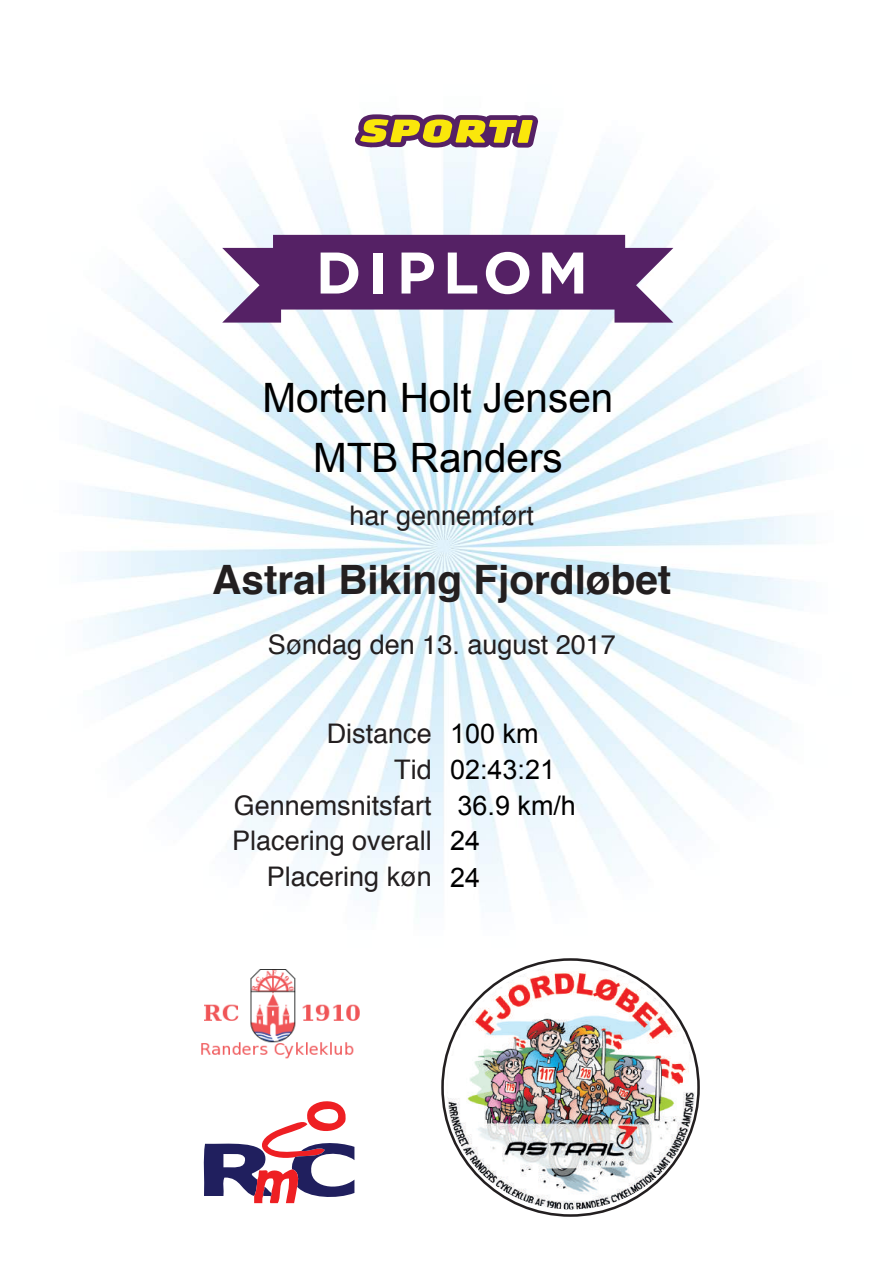
<style>
.page{position:relative;width:893px;height:1263px;background:#fff}
.page>*{position:absolute;margin:0;border:0;box-sizing:border-box;transform-origin:0 0}
.t1{font:700 58.5px "Gotham";letter-spacing:.12em;color:#fff}
.t2{font:40.5px "Arial";color:#000}
.t3{font:700 40.5px "Helvetica";color:#231f20}
.t4{font:27px/36px "Helvetica";color:#231f20;text-align:right}
.t5{font:27px/37.5px "Arial";color:#000}
</style>
<div class="page">
<img style="left:83px;top:121px;width:729px;height:1096px">
<svg style="left:355px;top:114px;width:183px;height:34px;background:#ac8c54"></svg>
<svg style="left:222px;top:235px;width:451px;height:88px;background:#764f85"></svg>
<svg style="left:203px;top:1095px;width:151px;height:108px"></svg>
<img style="left:188px;top:969px;width:177px;height:92px">
<img style="left:447px;top:965px;width:249px;height:244px">
<h1 class="t1" style="left:316px;top:239px;width:274px">DIPLOM</h1>
<h2 class="t2" style="left:262px;top:375px;width:352px">Morten Holt Jensen</h2>
<h2 class="t2" style="left:313px;top:435px;width:251px">MTB Randers</h2>
<p class="t4" style="left:350px;top:498px;width:186px">har gennemført</p>
<h2 class="t3" style="left:212px;top:547px;width:461px">Astral Biking Fjordløbet</h2>
<p class="t4" style="left:268px;top:627px;width:350px">Søndag den 13. august 2017</p>
<p class="t4" style="left:232px;top:716px;width:201px">Distance<br>Tid<br>Gennemsnitsfart<br>Placering overall<br>Placering køn</p>
<p class="t5" style="left:450px;top:715px;width:90px">100 km</p>
<p class="t5" style="left:450px;top:751px;width:107px">02:43:21</p>
<p class="t5" style="left:457px;top:787px;width:120px">36.9 km/h</p>
<p class="t5" style="left:450px;top:821px;width:32px">24<br>24</p>
</div>
